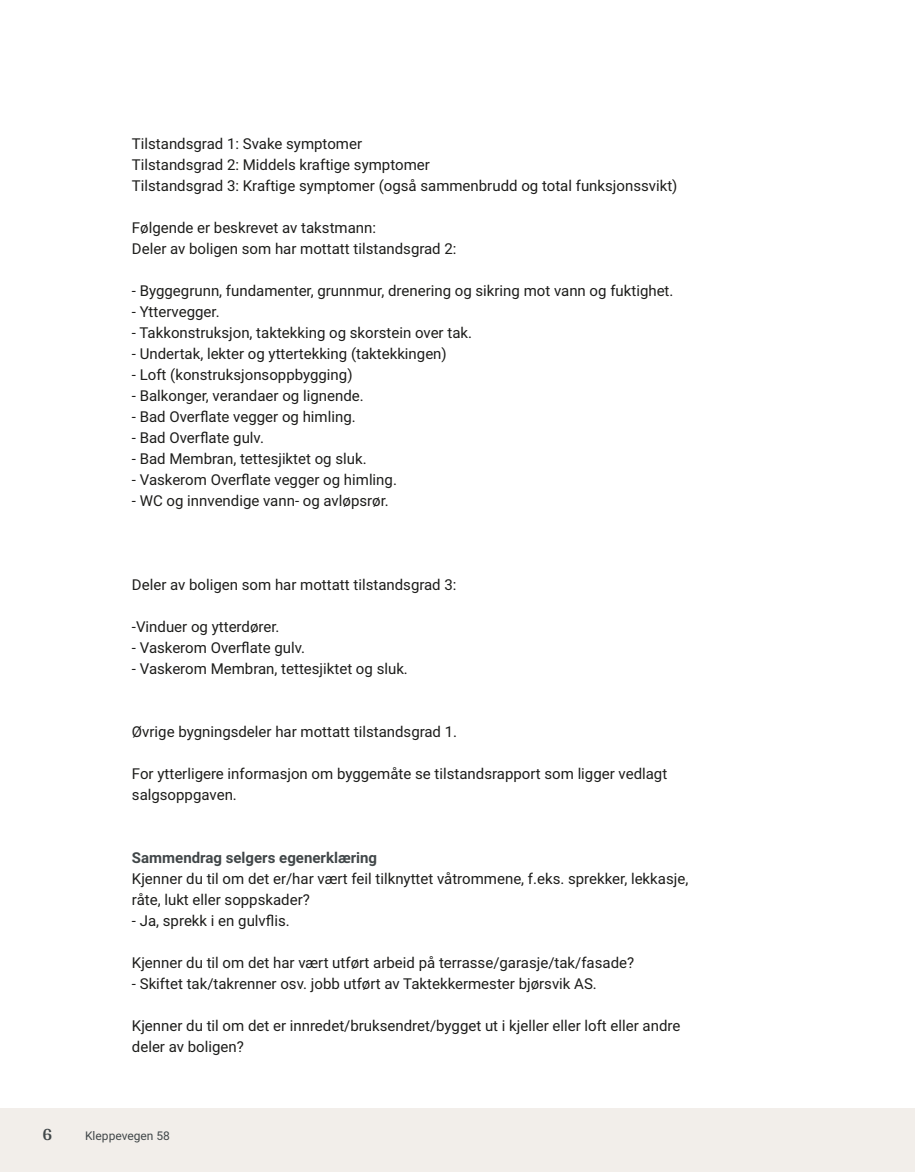
<style>
.page{position:relative;width:915px;height:1172px;background:#fff}
.page>*{position:absolute;margin:0;border:0;box-sizing:border-box;transform-origin:0 0}
.t1{font:700 18px "Arya";color:#414749}
.t2{font:15px/21px "Roboto Vitec";color:#1d1d1b}
.t3{font:700 15px "Roboto Vitec";color:#414749}
.t4{font:12px "Roboto Vitec";color:#414749}
</style>
<div class="page">
<div style="left:0;top:1108px;width:914px;height:64px;background:#f2eeea"></div>
<p class="t2" style="left:132px;top:132px;width:547px">Tilstandsgrad 1: Svake symptomer<br>Tilstandsgrad 2: Middels kraftige symptomer<br>Tilstandsgrad 3: Kraftige symptomer (også sammenbrudd og total funksjonssvikt)</p>
<p class="t2" style="left:132px;top:216px;width:326px">Følgende er beskrevet av takstmann:<br>Deler av boligen som har mottatt tilstandsgrad 2:</p>
<p class="t2" style="left:132px;top:279px;width:543px">‑ Byggegrunn, fundamenter, grunnmur, drenering og sikring mot vann og fuktighet. ‑ Yttervegger.<br>‑ Takkonstruksjon, taktekking og skorstein over tak.<br>‑ Undertak, lekter og yttertekking (taktekkingen)<br>‑ Loft (konstruksjonsoppbygging)<br>‑ Balkonger, verandaer og lignende.<br>‑ Bad Overflate vegger og himling.<br>‑ Bad Overflate gulv.<br>‑ Bad Membran, tettesjiktet og sluk.<br>‑ Vaskerom Overflate vegger og himling.<br>‑ WC og innvendige vann‑ og avløpsrør.</p>
<p class="t2" style="left:132px;top:573px;width:326px">Deler av boligen som har mottatt tilstandsgrad 3:</p>
<p class="t2" style="left:132px;top:615px;width:277px">‑Vinduer og ytterdører.<br>‑ Vaskerom Overflate gulv.<br>‑ Vaskerom Membran, tettesjiktet og sluk.</p>
<p class="t2" style="left:132px;top:720px;width:326px">Øvrige bygningsdeler har mottatt tilstandsgrad 1.</p>
<p class="t2" style="left:132px;top:762px;width:536px">For ytterligere informasjon om byggemåte se tilstandsrapport som ligger vedlagt salgsoppgaven.</p>
<p class="t3" style="left:132px;top:847px;width:247px">Sammendrag selgers egenerklæring</p>
<p class="t2" style="left:132px;top:867px;width:557px">Kjenner du til om det er/har vært feil tilknyttet våtrommene, f.eks. sprekker, lekkasje, råte, lukt eller soppskader?<br>‑ Ja, sprekk i en gulvflis.</p>
<p class="t2" style="left:132px;top:951px;width:503px">Kjenner du til om det har vært utført arbeid på terrasse/garasje/tak/fasade? ‑ Skiftet tak/takrenner osv. jobb utført av Taktekkermester bjørsvik AS.</p>
<p class="t2" style="left:132px;top:1014px;width:549px">Kjenner du til om det er innredet/bruksendret/bygget ut i kjeller eller loft eller andre deler av boligen?</p>
<p class="t1" style="left:43px;top:1123px;width:11px">6</p>
<p class="t4" style="left:85px;top:1127px;width:86px">Kleppevegen 58</p>
</div>
